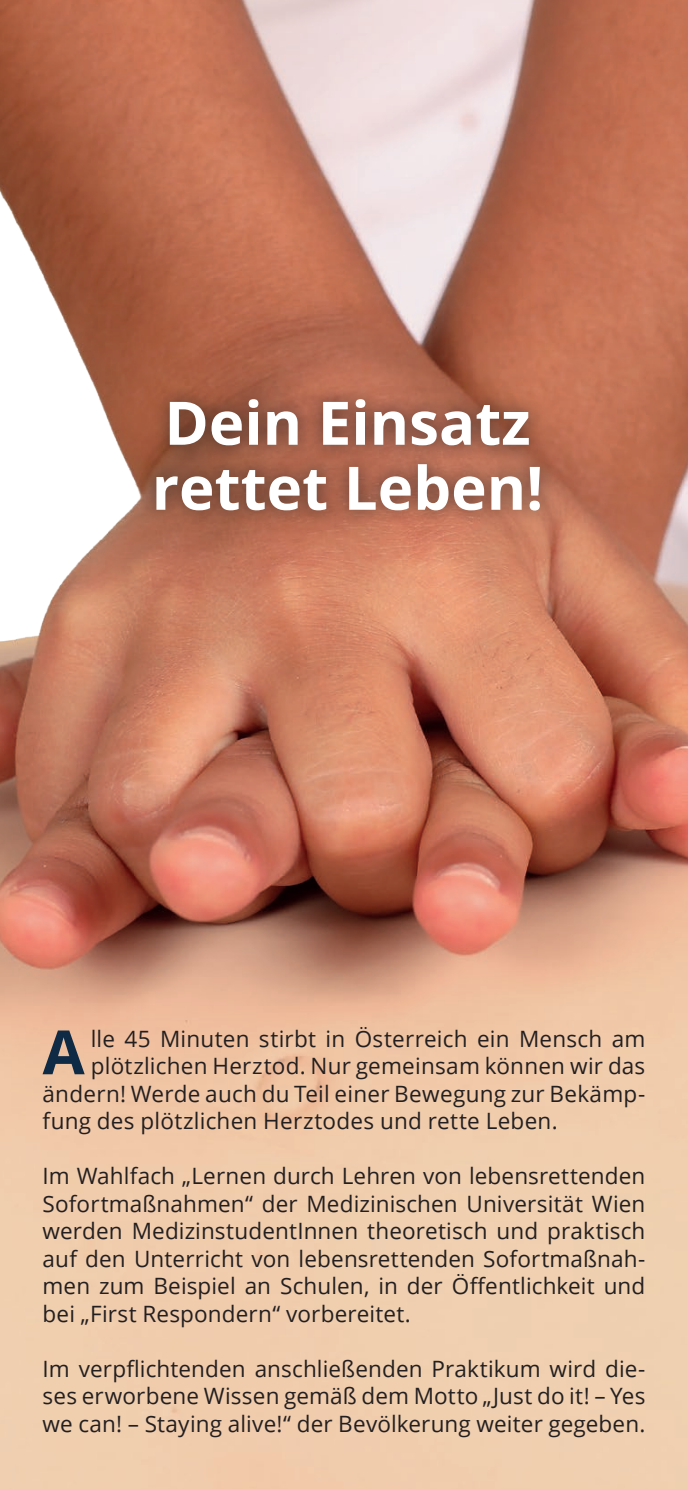
<style>
.page{position:relative;width:688px;height:1489px;background:#fff}
.page>*{position:absolute;margin:0;border:0;box-sizing:border-box;transform-origin:0 0}
.t1{font:700 61px "Open Sans";color:#0e2a45}
.t2{font:700 60px/65px "Open Sans";color:#fff}
.t3{font:22.5px/27.5px "Open Sans";letter-spacing:.01em;color:#231f20;text-align:justify}
</style>
<div class="page">
<img style="left:0;top:0;width:687px;height:1488px">
<div style="left:140px;top:383px;width:415px;height:143px;background:#231f20;opacity:.6"></div>
<h2 class="t2" style="left:152px;top:389px;width:393px">Dein Einsatz rettet Leben!</h2>
<h1 class="t1" style="left:43px;top:1008px;width:44px">A</h1>
<p class="t3" style="left:91px;top:1024px;width:556px">lle 45 Minuten stirbt in Österreich ein Mensch am</p>
<p class="t3" style="left:91px;top:1051px;width:556px">plötzlichen Herztod. Nur gemeinsam können wir das</p>
<p class="t3" style="left:43px;top:1079px;width:604px">ändern! Werde auch du Teil einer Bewegung zur Bekämp-</p>
<p class="t3" style="left:43px;top:1106px;width:516px">fung des plötzlichen Herztodes und rette Leben.</p>
<p class="t3" style="left:43px;top:1161px;width:604px">Im Wahlfach „Lernen durch Lehren von lebensrettenden Sofortmaßnahmen“ der Medizinischen Universität Wien werden MedizinstudentInnen theoretisch und praktisch auf den Unterricht von lebensrettenden Sofortmaßnah&shy;men zum Beispiel an Schulen, in der Öffentlichkeit und bei „First Respondern“ vorbereitet.</p>
<p class="t3" style="left:43px;top:1354px;width:604px">Im verpflichtenden anschließenden Praktikum wird die&shy;ses erworbene Wissen gemäß dem Motto „Just do it! – Yes we can! – Staying alive!“ der Bevölkerung weiter gegeben.</p>
</div>
